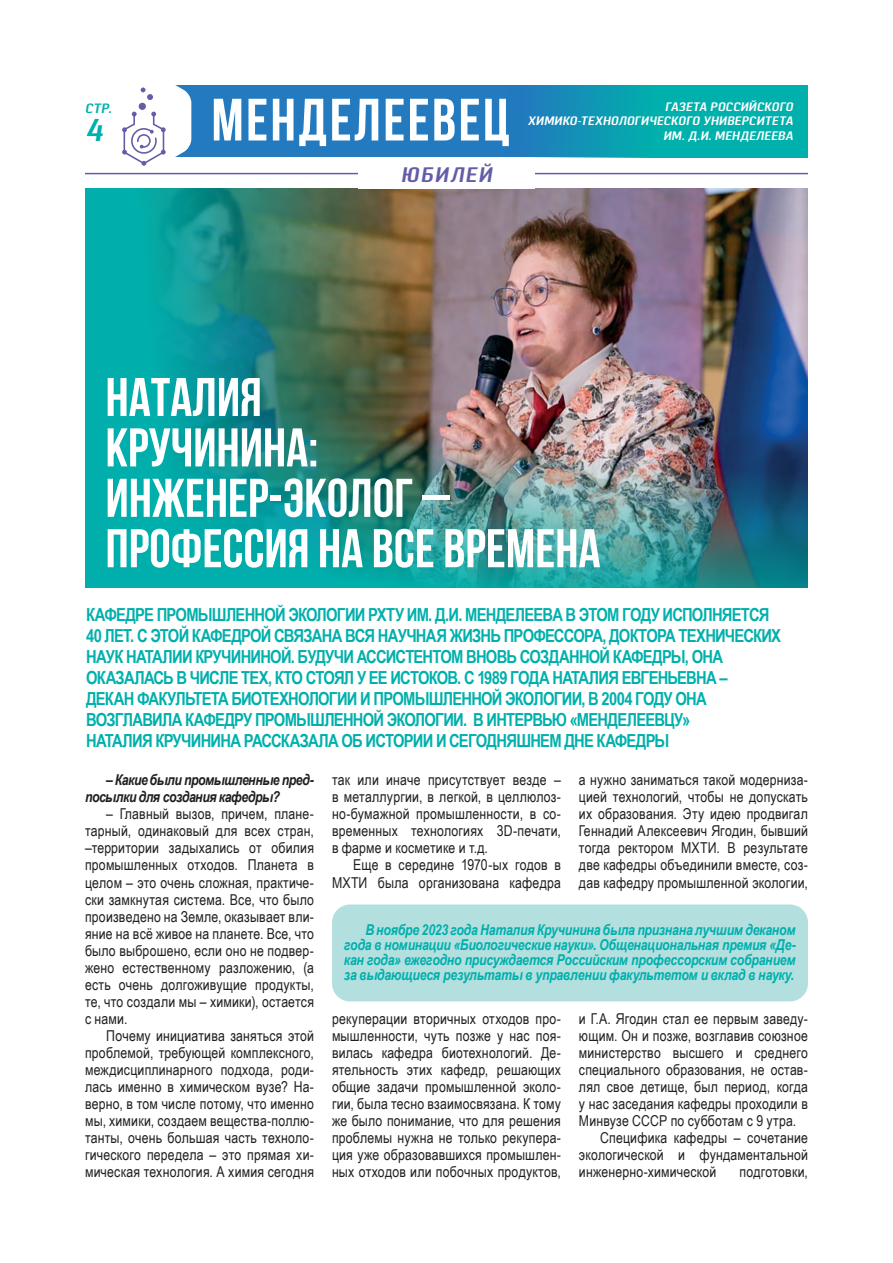
<style>
.page{position:relative;width:893px;height:1263px;background:#fff}
.page>*{position:absolute;margin:0;border:0;box-sizing:border-box;transform-origin:0 0}
.t1{font:700 59.55px "Bebas Neue";letter-spacing:.04em;color:#fff}
.зАГОЛОВОК{font:700 54.3px/50.4px "Bebas Neue";color:#fff}
.t2{font:italic 600 31.5px "Pancetta Pro";color:#00b0ac}
.ЛИД{font:italic 600 21px "Pancetta Pro";letter-spacing:.1em;color:#635ca8}
.Основной_текст{font:700 18px/21px "Arial Narrow";letter-spacing:-.045em;color:#00b0ac}
.Основной_текст-2{font:15px/17px "Arial Narrow";letter-spacing:.015em;color:#231f20;text-align:justify}
.Основной_текст-3{font:italic 700 15px/15px "Arial Narrow";letter-spacing:-.015em;color:#00b0ac;text-align:justify}
.Основной_текст-4{font:italic 700 15px/17px "Arial Narrow";letter-spacing:-.03em;color:#231f20}
.t3{font:italic 600 13.5px "Pancetta Pro";color:#00b0ac}
.t4{font:italic 600 12.3px/14.7px "Pancetta Pro";letter-spacing:.04em;color:#fff;text-align:right}
</style>
<div class="page">
<div style="left:143px;top:86px;width:663px;height:71px;background:#237abf"></div>
<svg style="left:508px;top:85px;width:300px;height:72px;fill:#00b0ac"></svg>
<svg style="left:122px;top:85px;width:69px;height:81px"></svg>
<img style="left:85px;top:188px;width:723px;height:399px">
<hr style="left:85px;top:173px;width:723px;height:1px;background:#635ca8">
<div style="left:358px;top:166px;width:177px;height:22px;background:#fff"></div>
<div style="left:332px;top:904px;width:476px;height:97px;background:#b3dfdf;border-radius:18px"></div>
<p class="t3" style="left:85px;top:100px;width:28px">СТР.</p>
<h3 class="t2" style="left:85px;top:113px;width:19px">4</h3>
<h1 class="t1" style="left:211px;top:87px;width:300px">МЕНДЕЛЕЕВЕЦ</h1>
<p class="t4" style="left:528px;top:99px;width:266px">ГАЗЕТА РОССИЙСКОГО<br>ХИМИКО-ТЕХНОЛОГИЧЕСКОГО УНИВЕРСИТЕТА<br>ИМ. Д.И. МЕНДЕЛЕЕВА</p>
<p class="ЛИД" style="left:401px;top:163px;width:92px">ЮБИЛЕЙ</p>
<p class="зАГОЛОВОК" style="left:105px;top:371px;width:497px">НАТАЛИЯ<br>КРУЧИНИНА:<br>ИНЖЕНЕР-ЭКОЛОГ –<br>ПРОФЕССИЯ НА ВСЕ ВРЕМЕНА</p>
<p class="Основной_текст" style="left:86px;top:603px;width:696px">КАФЕДРЕ ПРОМЫШЛЕННОЙ ЭКОЛОГИИ РХТУ ИМ. Д.И. МЕНДЕЛЕЕВА В ЭТОМ ГОДУ ИСПОЛНЯЕТСЯ 40 ЛЕТ. С ЭТОЙ КАФЕДРОЙ СВЯЗАНА ВСЯ НАУЧНАЯ ЖИЗНЬ ПРОФЕССОРА, ДОКТОРА ТЕХНИЧЕСКИХ НАУК НАТАЛИИ КРУЧИНИНОЙ. БУДУЧИ АССИСТЕНТОМ ВНОВЬ СОЗДАННОЙ КАФЕДРЫ, ОНА ОКАЗАЛАСЬ В ЧИСЛЕ ТЕХ, КТО СТОЯЛ У ЕЕ ИСТОКОВ. С 1989 ГОДА НАТАЛИЯ ЕВГЕНЬЕВНА –<br>ДЕКАН ФАКУЛЬТЕТА БИОТЕХНОЛОГИИ И ПРОМЫШЛЕННОЙ ЭКОЛОГИИ, В 2004 ГОДУ ОНА ВОЗГЛАВИЛА КАФЕДРУ ПРОМЫШЛЕННОЙ ЭКОЛОГИИ. В ИНТЕРВЬЮ «МЕНДЕЛЕЕВЦУ»<br>НАТАЛИЯ КРУЧИНИНА РАССКАЗАЛА ОБ ИСТОРИИ И СЕГОДНЯШНЕМ ДНЕ КАФЕДРЫ</p>
<p class="Основной_текст-4" style="left:85px;top:771px;width:231px;text-indent:21px">– Какие были промышленные пред&shy;посылки для создания кафедры?</p>
<p class="Основной_текст-2" style="left:85px;top:805px;width:230px;text-indent:21px">– Главный вызов, причем, плане&shy;тарный, одинаковый для всех стран, –территории задыхались от обилия промышленных отходов. Планета в целом – это очень сложная, практиче&shy;ски замкнутая система. Все, что было произведено на Земле, оказывает вли&shy;яние на всё живое на планете. Все, что было выброшено, если оно не подвер&shy;жено естественному разложению, (а есть очень долгоживущие продукты, те, что создали мы – химики), остается с нами.</p>
<p class="Основной_текст-2" style="left:85px;top:1026px;width:230px;text-indent:21px">Почему инициатива заняться этой проблемой, требующей комплексного, междисциплинарного подхода, роди&shy;лась именно в химическом вузе? На&shy;верно, в том числе потому, что именно мы, химики, создаем вещества-поллю&shy;танты, очень большая часть техноло&shy;гического передела – это прямая хи&shy;мическая технология. А химия сегодня</p>
<p class="Основной_текст-2" style="left:332px;top:771px;width:230px">так или иначе присутствует везде – в металлургии, в легкой, в целлюлоз&shy;но-бумажной промышленности, в со&shy;временных технологиях 3D-печати, в фарме и косметике и т.д.</p>
<p class="Основной_текст-2" style="left:332px;top:856px;width:230px;text-align:right">Еще в середине 1970-ых годов в<br>МХТИ была организована кафедра</p>
<p class="Основной_текст-2" style="left:579px;top:771px;width:230px">а нужно заниматься такой модерниза&shy;цией технологий, чтобы не допускать их образования. Эту идею продвигал Геннадий Алексеевич Ягодин, бывший тогда ректором МХТИ. В результате две кафедры объединили вместе, соз&shy;дав кафедру промышленной экологии,</p>
<p class="Основной_текст-3" style="left:344px;top:921px;width:453px;text-indent:21px">В ноябре 2023 года Наталия Кручинина была признана лучшим деканом года в номинации «Биологические науки». Общенациональная премия «Де&shy;кан года» ежегодно присуждается Российским профессорским собранием за выдающиеся результаты в управлении факультетом и вклад в науку.</p>
<p class="Основной_текст-2" style="left:332px;top:1009px;width:230px">рекуперации вторичных отходов про&shy;мышленности, чуть позже у нас поя&shy;вилась кафедра биотехнологий. Де&shy;ятельность этих кафедр, решающих общие задачи промышленной эколо&shy;гии, была тесно взаимосвязана. К тому же было понимание, что для решения проблемы нужна не только рекупера&shy;ция уже образовавшихся промышлен&shy;ных отходов или побочных продуктов,</p>
<p class="Основной_текст-2" style="left:579px;top:1009px;width:230px">и Г.А. Ягодин стал ее первым заведу&shy;ющим. Он и позже, возглавив союзное министерство высшего и среднего специального образования, не остав&shy;лял свое детище, был период, когда у нас заседания кафедры проходили в Минвузе СССР по субботам с 9 утра.</p>
<p class="Основной_текст-2" style="left:579px;top:1128px;width:230px;text-indent:21px">Специфика кафедры – сочетание экологической и фундаментальной инженерно-химической</p>
<p class="Основной_текст-2" style="left:739px;top:1162px;width:70px">подготовки,</p>
</div>
